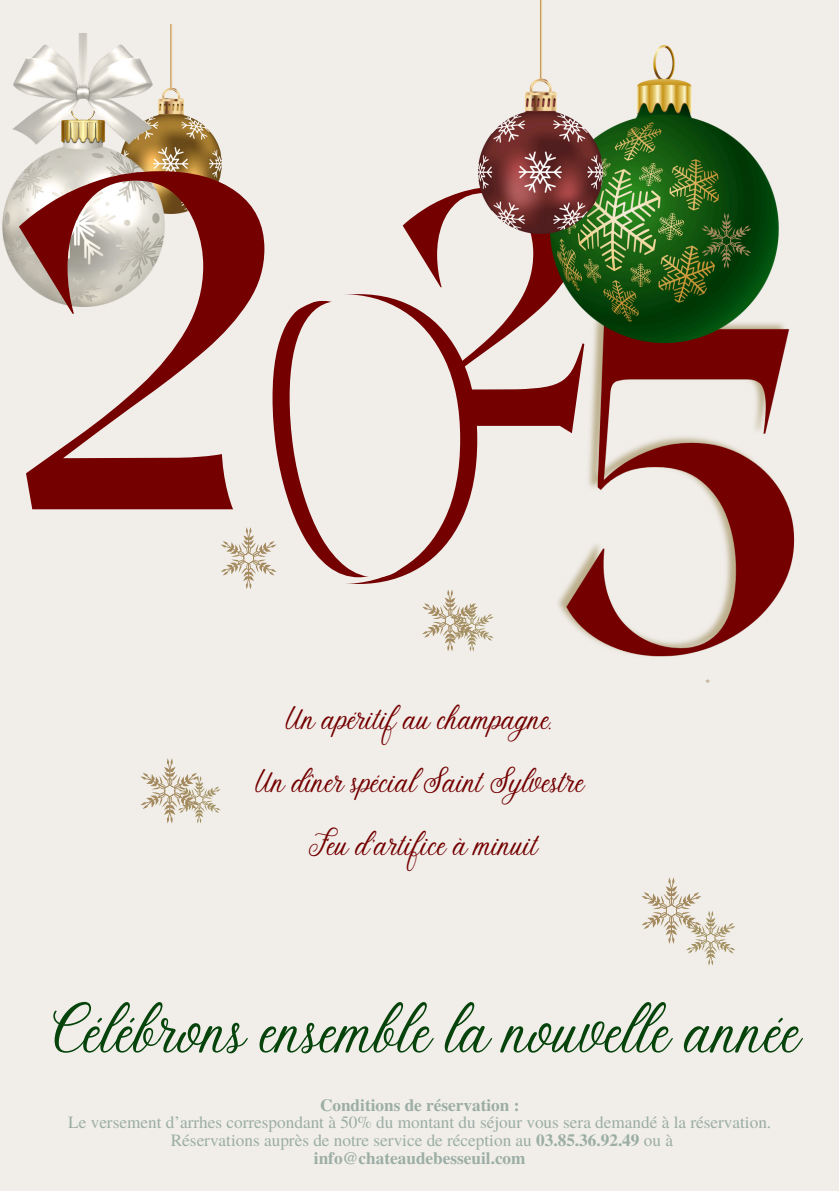
<style>
.page{position:relative;width:839px;height:1191px;background:#fff}
.page>*{position:absolute;margin:0;border:0;box-sizing:border-box;transform-origin:0 0}
.t1{font:700 473.4px "Roxborough CF";color:#740000}
.t2{font:700 335.4px "Roxborough CF";color:#740000}
.t3{font:70.8px "Stoic";color:#06440b}
.t4{font:34.4px/63px "Stoic";color:#740000;text-align:center}
.t5{font:17.2px/18px "Te X Gyre Termes";color:#9bada4;text-align:center}
.t6{font:700 17.2px "Te X Gyre Termes";color:#9bada4}
.t7{font:15.4px "Calgary";color:#a3895d}
.s1{font-size:398.2px}
.s2{font-weight:700}
</style>
<div class="page">
<div style="left:0;top:0;width:838px;height:1191px;background:#f1eeea"></div>
<img style="left:164px;top:24px;width:57px;height:189px">
<img style="left:2px;top:34px;width:162px;height:273px">
<img style="left:558px;top:216px;width:237px;height:441px">
<img style="left:550px;top:46px;width:228px;height:297px">
<svg style="left:701px;top:213px;width:50px;height:55px;background:#275019"></svg>
<svg style="left:422px;top:589px;width:71px;height:62px"></svg>
<svg style="left:221px;top:527px;width:55px;height:62px"></svg>
<img style="left:478px;top:0;width:124px;height:234px">
<svg style="left:140px;top:758px;width:81px;height:66px"></svg>
<svg style="left:641px;top:877px;width:94px;height:89px"></svg>
<p class="t1" style="left:0;top:36px;width:300px">2</p>
<p class="t2" style="left:221px;top:90px;width:382px">2<span class="s1">0</span></p>
<p class="t4" style="left:255px;top:691px;width:330px">Un apéritif au champagne.<br>Un dîner spécial Saint Sylvestre<br>Feu d’artifice à minuit</p>
<p class="t7" style="left:705px;top:677px;width:7px">*</p>
<p class="t3" style="left:43px;top:996px;width:757px">Célébrons ensemble la nouvel e année</p>
<p class="t6" style="left:320px;top:1092px;width:201px">Conditions de réservation :</p>
<p class="t5" style="left:68px;top:1113px;width:704px">Le versement d’arrhes correspondant à 50% du montant du séjour vous sera demandé à la réservation.</p>
<p class="t5" style="left:171px;top:1131px;width:503px">Réservations auprès de notre service de réception au <span class="s2">03.85.36.92.49</span> ou à <span class="s2">info@chateaudebesseuil.com</span></p>
</div>
